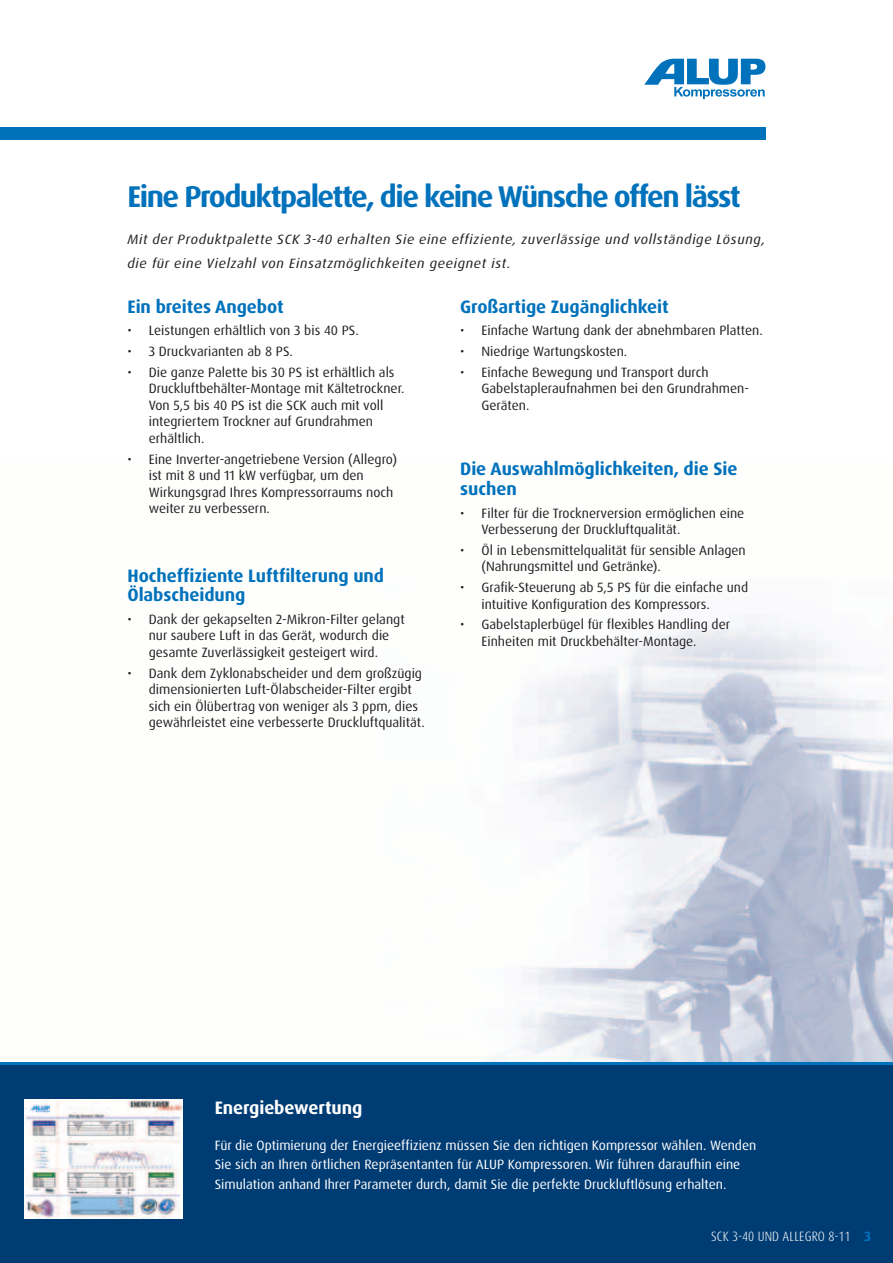
<style>
.page{position:relative;width:893px;height:1263px;background:#fff}
.page>*{position:absolute;margin:0;border:0;box-sizing:border-box;transform-origin:0 0}
.t1{font:700 30px "Dax Pro";letter-spacing:-.05em;color:#0072bc}
.t2{font:700 18px/19.5px "Dax Pro";letter-spacing:-.005em;color:#0072bc}
.t3{font:700 18px "Dax Pro";letter-spacing:-.005em;color:#fff}
.t4{font:13.5px/16.5px "Dax Pro";color:#231f20}
.t5{font:13.5px/19.5px "Dax Pro";color:#fff}
.t6{font:italic 13.5px/24px "Dax Pro";letter-spacing:.04em;color:#231f20;scale:1.05 1}
.t7{font:300 condensed 13.5px "Dax Pro";letter-spacing:.01em;color:#fff}
.s1{font-weight:700;font-stretch:normal;color:#0072bc}
</style>
<div class="page">
<img style="left:494px;top:622px;width:399px;height:440px">
<div style="left:0;top:1064px;width:893px;height:199px;background:#003c74"></div>
<img style="left:25px;top:1100px;width:158px;height:119px">
<hr style="left:0;top:1062px;width:893px;height:3px;background:#0072bc">
<div style="left:0;top:127px;width:765px;height:12px;background:#0072bc"></div>
<svg style="left:644px;top:59px;width:121px;height:40px"></svg>
<h1 class="t1" style="left:127px;top:177px;width:615px">Eine Produktpalette, die keine Wünsche offen lässt</h1>
<p class="t6" style="left:127px;top:227px;width:609px">Mit der Produktpalette SCK 3-40 erhalten Sie eine effiziente, zuverlässige und vollständige Lösung, die für eine Vielzahl von Einsatzmöglichkeiten geeignet ist.</p>
<h2 class="t2" style="left:127px;top:297px;width:158px">Ein breites Angebot</h2>
<p class="t4" style="left:127px;top:323px;width:233px">• Leistungen erhältlich von 3 bis 40 PS.</p>
<p class="t4" style="left:127px;top:343px;width:167px">• 3 Druckvarianten ab 8 PS.</p>
<p class="t4" style="left:149px;top:364px;width:257px;text-indent:-21px">• Die ganze Palette bis 30 PS ist erhältlich als Druckluftbehälter-Montage mit Kältetrockner.<br>Von 5,5 bis 40 PS ist die SCK auch mit voll integriertem Trockner auf Grundrahmen erhältlich.</p>
<p class="t4" style="left:149px;top:451px;width:250px;text-indent:-21px">• Eine Inverter-angetriebene Version (Allegro) ist mit 8 und 11 kW verfügbar, um den Wirkungsgrad Ihres Kompressorraums noch weiter zu verbessern.</p>
<h2 class="t2" style="left:460px;top:297px;width:210px">Großartige Zugänglichkeit</h2>
<p class="t4" style="left:460px;top:323px;width:304px">• Einfache Wartung dank der abnehmbaren Platten.</p>
<p class="t4" style="left:460px;top:343px;width:168px">• Niedrige Wartungskosten.</p>
<p class="t4" style="left:481px;top:364px;width:269px;text-indent:-21px">• Einfache Bewegung und Transport durch<br>Gabelstapleraufnahmen bei den Grundrahmen-<br>Geräten.</p>
<h2 class="t2" style="left:460px;top:459px;width:279px">Die Auswahlmöglichkeiten, die Sie suchen</h2>
<p class="t4" style="left:481px;top:505px;width:264px;text-indent:-21px">• Filter für die Trocknerversion ermöglichen eine<br>Verbesserung der Druckluftqualität.</p>
<p class="t4" style="left:481px;top:542px;width:266px;text-indent:-21px">• Öl in Lebensmittelqualität für sensible Anlagen (Nahrungsmittel und Getränke).</p>
<p class="t4" style="left:481px;top:579px;width:268px;text-indent:-21px">• Grafik-Steuerung ab 5,5 PS für die einfache und intuitive Konfiguration des Kompressors.</p>
<p class="t4" style="left:481px;top:616px;width:250px;text-indent:-21px">• Gabelstaplerbügel für flexibles Handling der<br>Einheiten mit Druckbehälter-Montage.</p>
<h2 class="t2" style="left:127px;top:566px;width:258px">Hocheffiziente Luftfilterung und<br>Ölabscheidung</h2>
<p class="t4" style="left:127px;top:611px;width:279px;text-align:center">• Dank der gekapselten 2-Mikron-Filter gelangt nur saubere Luft in das Gerät, wodurch die gesamte Zuverlässigkeit gesteigert wird.</p>
<p class="t4" style="left:149px;top:665px;width:278px;text-indent:-21px">• Dank dem Zyklonabscheider und dem großzügig dimensionierten Luft-Ölabscheider-Filter ergibt sich ein Ölübertrag von weniger als 3 ppm, dies gewährleistet eine verbesserte Druckluftqualität.</p>
<h2 class="t3" style="left:215px;top:1096px;width:149px">Energiebewertung</h2>
<p class="t5" style="left:215px;top:1135px;width:543px">Für die Optimierung der Energieeffizienz müssen Sie den richtigen Kompressor wählen. Wenden<br>Sie sich an Ihren örtlichen Repräsentanten für ALUP Kompressoren. Wir führen daraufhin eine<br>Simulation anhand Ihrer Parameter durch, damit Sie die perfekte Druckluftlösung erhalten.</p>
<p class="t7" style="left:711px;top:1228px;width:162px">SCK 3-40 UND ALLEGRO 8-11 <span class="s1">3</span></p>
</div>
